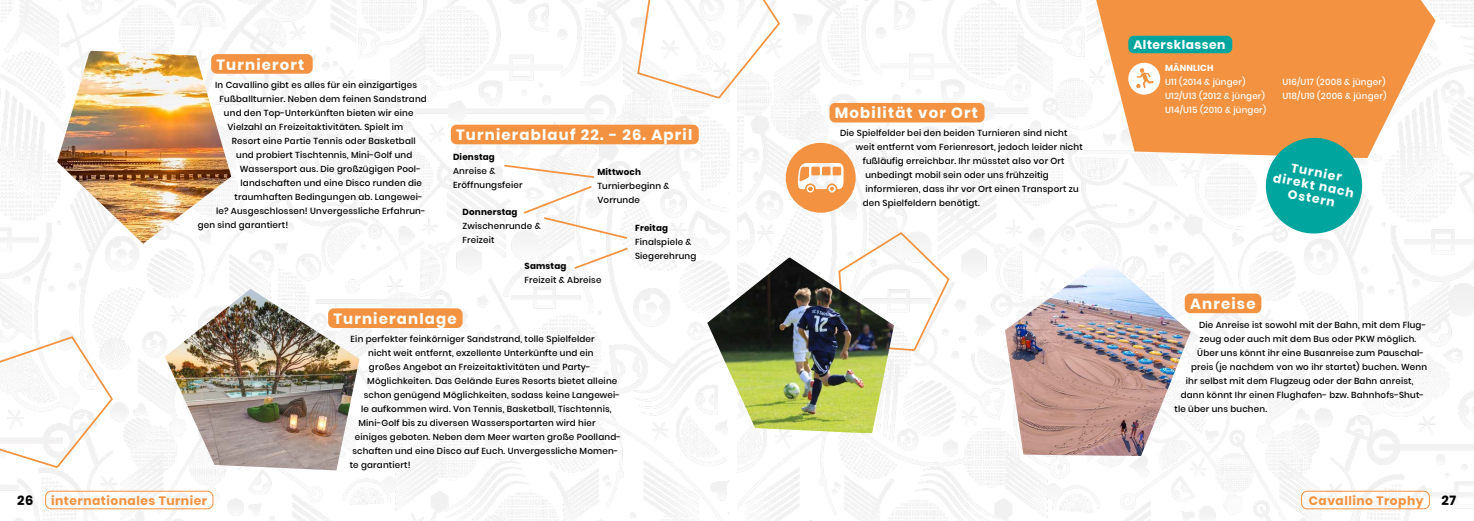
<style>
.page{position:relative;width:1474px;height:521px;background:#fff}
.page>*{position:absolute;margin:0;border:0;box-sizing:border-box;transform-origin:0 0}
.t1{font:700 14.88px "Poppins";letter-spacing:.08em;color:#fff}
.t2{font:700 13.12px "Poppins";color:#000}
.t3{font:700 12.25px "Poppins";letter-spacing:.04em;color:#f39341}
.t4{font:700 12.25px/13.1px "Poppins";letter-spacing:.04em;color:#fff;text-align:center}
.t5{font:500 8.75px/14px "Poppins";letter-spacing:.02em;color:#000}
.t6{font:500 8.75px/14px "Poppins";letter-spacing:.02em;color:#fff}
.t7{font:700 8.75px "Poppins";letter-spacing:.02em;color:#000}
.t8{font:700 8.75px "Poppins";letter-spacing:.02em;color:#fff}
</style>
<div class="page">
<img style="left:737px;top:0;width:736px;height:521px">
<img style="left:0;top:0;width:729px;height:521px">
<svg style="left:837px;top:231px;width:113px;height:121px"></svg>
<svg style="left:1096px;top:0;width:339px;height:158px;fill:#f39341"></svg>
<svg style="left:1128px;top:63px;width:32px;height:32px"></svg>
<svg style="left:1260px;top:132px;width:107px;height:107px"></svg>
<svg style="left:785px;top:143px;width:70px;height:70px"></svg>
<img style="left:1005px;top:261px;width:185px;height:195px">
<img style="left:707px;top:258px;width:187px;height:175px">
<img style="left:57px;top:51px;width:174px;height:193px">
<svg style="left:0;top:335px;width:114px;height:135px"></svg>
<svg style="left:572px;top:246px;width:58px;height:24px"></svg>
<svg style="left:502px;top:164px;width:127px;height:76px"></svg>
<img style="left:165px;top:289px;width:194px;height:181px">
<svg style="left:636px;top:0;width:145px;height:100px"></svg>
<div style="left:211px;top:54px;width:102px;height:20px;background:#f39341;border-radius:6px"></div>
<div style="left:451px;top:125px;width:247px;height:19px;background:#f39341;border-radius:6px"></div>
<div style="left:328px;top:308px;width:134px;height:20px;background:#f39341;border-radius:6px"></div>
<div style="left:829px;top:103px;width:155px;height:19px;background:#f39341;border-radius:6px"></div>
<div style="left:1184px;top:293px;width:77px;height:20px;background:#f39341;border-radius:6px"></div>
<div style="left:1128px;top:36px;width:104px;height:17px;background:#00a59e;border-radius:6px"></div>
<div style="left:1300px;top:491px;width:129px;height:18px;border:1px solid #f39341;border-radius:6px"></div>
<div style="left:45px;top:491px;width:168px;height:18px;border:1px solid #f39341;border-radius:6px"></div>
<h1 class="t1" style="left:216px;top:56px;width:89px">Turnierort</h1>
<p class="t5" style="left:215px;top:78px;width:203px">In Cavallino gibt es alles für ein einzigartiges</p>
<p class="t5" style="left:219px;top:92px;width:209px">Fußballturnier. Neben dem feinen Sandstrand</p>
<p class="t5" style="left:224px;top:106px;width:191px">und den Top-Unterkünften bieten wir eine</p>
<p class="t5" style="left:227px;top:120px;width:177px">Vielzahl an Freizeitaktivitäten. Spielt im</p>
<p class="t5" style="left:232px;top:134px;width:185px">Resort eine Partie Tennis oder Basketball</p>
<p class="t5" style="left:236px;top:148px;width:177px">und probiert Tischtennis, Mini-Golf und</p>
<p class="t5" style="left:240px;top:162px;width:183px">Wassersport aus. Die großzügigen Pool-</p>
<p class="t5" style="left:240px;top:176px;width:183px">landschaften und eine Disco runden die</p>
<p class="t5" style="left:234px;top:190px;width:190px">traumhaften Bedingungen ab. Langewei-</p>
<p class="t5" style="left:216px;top:204px;width:211px">le? Ausgeschlossen! Unvergessliche Erfahrun-</p>
<p class="t5" style="left:198px;top:218px;width:92px">gen sind garantiert!</p>
<h1 class="t1" style="left:456px;top:126px;width:238px">Turnierablauf 22. - 26. April</h1>
<p class="t7" style="left:453px;top:152px;width:43px">Dienstag</p>
<p class="t5" style="left:453px;top:164px;width:71px">Anreise &amp;<br>Eröffnungsfeier</p>
<p class="t7" style="left:597px;top:166px;width:45px">Mittwoch</p>
<p class="t5" style="left:597px;top:178px;width:74px">Turnierbeginn &amp;<br>Vorrunde</p>
<p class="t7" style="left:635px;top:222px;width:35px">Freitag</p>
<p class="t5" style="left:635px;top:235px;width:63px">Finalspiele &amp;<br>Siegerehrung</p>
<p class="t7" style="left:462px;top:207px;width:56px">Donnerstag</p>
<p class="t5" style="left:462px;top:219px;width:80px">Zwischenrunde &amp;<br>Freizeit</p>
<p class="t7" style="left:524px;top:261px;width:43px">Samstag</p>
<p class="t5" style="left:524px;top:273px;width:78px">Freizeit &amp; Abreise</p>
<h1 class="t1" style="left:333px;top:310px;width:125px">Turnieranlage</h1>
<p class="t5" style="left:350px;top:332px;width:245px">Ein perfekter feinkörniger Sandstrand, tolle Spielfelder</p>
<p class="t5" style="left:368px;top:346px;width:227px">nicht weit entfernt, exzellente Unterkünfte und ein</p>
<p class="t5" style="left:369px;top:360px;width:223px">großes Angebot an Freizeitaktivitäten und Party-</p>
<p class="t5" style="left:367px;top:374px;width:251px">Möglichkeiten. Das Gelände Eures Resorts bietet alleine</p>
<p class="t5" style="left:364px;top:388px;width:258px">schon genügend Möglichkeiten, sodass keine Langewei-</p>
<p class="t5" style="left:361px;top:402px;width:252px">le aufkommen wird. Von Tennis, Basketball, Tischtennis,</p>
<p class="t5" style="left:358px;top:416px;width:238px">Mini-Golf bis zu diversen Wassersportarten wird hier</p>
<p class="t5" style="left:355px;top:430px;width:267px">einiges geboten. Neben dem Meer warten große Poolland-</p>
<p class="t5" style="left:352px;top:444px;width:267px">schaften und eine Disco auf Euch. Unvergessliche Momen-</p>
<p class="t5" style="left:350px;top:458px;width:62px">te garantiert!</p>
<h1 class="t1" style="left:834px;top:105px;width:145px">Mobilität vor Ort</h1>
<p class="t5" style="left:840px;top:126px;width:229px">Die Spielfelder bei den beiden Turnieren sind nicht</p>
<p class="t5" style="left:855px;top:140px;width:228px">weit entfernt vom Ferienresort, jedoch leider nicht</p>
<p class="t5" style="left:862px;top:154px;width:203px">fußläufig erreichbar. Ihr müsstet also vor Ort</p>
<p class="t5" style="left:865px;top:168px;width:185px">unbedingt mobil sein oder uns frühzeitig</p>
<p class="t5" style="left:865px;top:182px;width:215px">informieren, dass ihr vor Ort einen Transport zu</p>
<p class="t5" style="left:862px;top:196px;width:118px">den Spielfeldern benötigt.</p>
<h3 class="t4" style="left:1133px;top:38px;width:93px">Altersklassen</h3>
<p class="t8" style="left:1165px;top:63px;width:50px">MÄNNLICH</p>
<p class="t6" style="left:1165px;top:75px;width:103px">U11 (2014 &amp; jünger)<br>U12/U13 (2012 &amp; jünger)<br>U14/U15 (2010 &amp; jünger)</p>
<p class="t6" style="left:1282px;top:75px;width:105px">U16/U17 (2008 &amp; jünger)<br>U18/U19 (2006 &amp; jünger)</p>
<h3 class="t4" style="left:1277px;top:158px;width:83px;rotate:11deg">Turnier direkt nach<br>Ostern</h3>
<h1 class="t1" style="left:1189px;top:295px;width:67px">Anreise</h1>
<p class="t5" style="left:1199px;top:317px;width:229px">Die Anreise ist sowohl mit der Bahn, mit dem Flug-</p>
<p class="t5" style="left:1199px;top:331px;width:218px">zeug oder auch mit dem Bus oder PKW möglich.</p>
<p class="t5" style="left:1197px;top:345px;width:228px">Über uns könnt ihr eine Busanreise zum Pauschal-</p>
<p class="t5" style="left:1191px;top:359px;width:237px">preis (je nachdem von wo ihr startet) buchen. Wenn</p>
<p class="t5" style="left:1185px;top:373px;width:229px">ihr selbst mit dem Flugzeug oder der Bahn anreist,</p>
<p class="t5" style="left:1180px;top:387px;width:245px">dann könnt Ihr einen Flughafen- bzw. Bahnhofs-Shut-</p>
<p class="t5" style="left:1174px;top:401px;width:94px">tle über uns buchen.</p>
<h3 class="t3" style="left:51px;top:493px;width:157px">internationales Turnier</h3>
<h3 class="t3" style="left:1308px;top:493px;width:116px">Cavallino Trophy</h3>
<h2 class="t2" style="left:17px;top:493px;width:18px">26</h2>
<h2 class="t2" style="left:1441px;top:493px;width:16px">27</h2>
</div>
